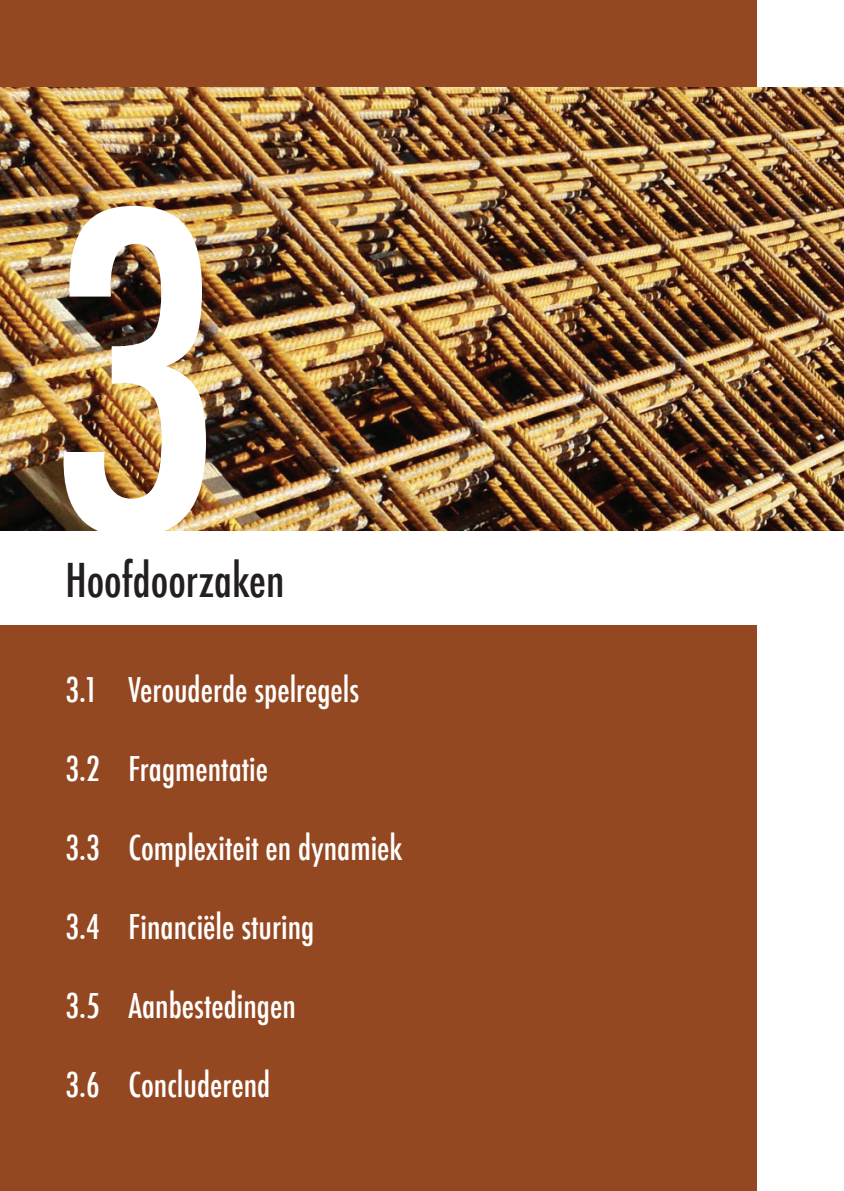
<style>
.page{position:relative;width:844px;height:1191px;background:#fff}
.page>*{position:absolute;margin:0;border:0;box-sizing:border-box;transform-origin:0 0}
.t1{font:500 condensed 428.75px "Futura";color:#fff}
.t2{font:500 condensed 45.5px "Futura";color:#231f20}
.t3{font:500 condensed 33.25px "Futura";color:#fff}
</style>
<div class="page">
<div style="left:0;top:0;width:756px;height:87px;background:#944821"></div>
<div style="left:0;top:625px;width:756px;height:566px;background:#944821"></div>
<img style="left:0;top:87px;width:843px;height:444px">
<h1 class="t1" style="left:46px;top:112px;width:179px">3</h1>
<h2 class="t2" style="left:65px;top:552px;width:220px">Hoofdoorzaken</h2>
<p class="t3" style="left:65px;top:670px;width:295px">3.1 Verouderde spelregels</p>
<p class="t3" style="left:65px;top:748px;width:204px">3.2 Fragmentatie</p>
<p class="t3" style="left:65px;top:827px;width:338px">3.3 Complexiteit en dynamiek</p>
<p class="t3" style="left:65px;top:906px;width:250px">3.4 Financiële sturing</p>
<p class="t3" style="left:65px;top:985px;width:232px">3.5 Aanbestedingen</p>
<p class="t3" style="left:65px;top:1064px;width:206px">3.6 Concluderend</p>
</div>
